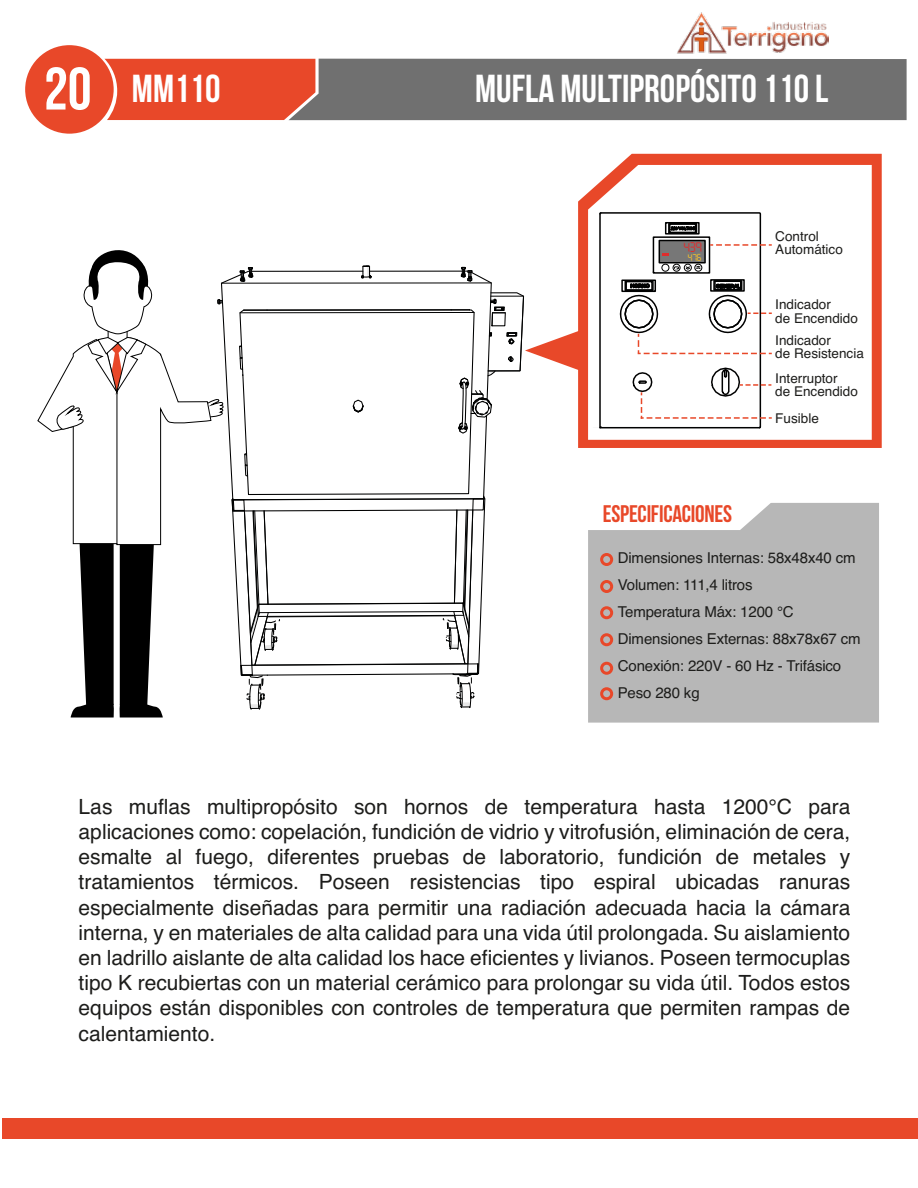
<style>
.page{position:relative;width:918px;height:1188px;background:#fff}
.page>*{position:absolute;margin:0;border:0;box-sizing:border-box;transform-origin:0 0}
.t1{font:39px "Bebas Neue";color:#fff}
.t2{font:24px "Bebas Neue";letter-spacing:-.01em;color:#e84829}
.t3{font:21px/25.2px "Helvetica";color:#1d1d1b;text-align:justify}
.t4{font:16.5px "digitaldisplaytfb";color:#de2c2c}
.t5{font:15px/27px "Helvetica";letter-spacing:-.01em;color:#1d1d1b}
.t6{font:13.5px/13.5px "Helvetica";color:#1d1d1b}
.t7{font:12px "digitaldisplaytfb";color:#fdc628}
.s1{font-size:60px}
</style>
<div class="page">
<div style="left:25px;top:45px;width:89px;height:89px;background:#e84829;border-radius:50%"></div>
<svg style="left:104px;top:59px;width:803px;height:61px;background:#8f675f"></svg>
<svg style="left:578px;top:154px;width:304px;height:294px;background:#ea5e43"></svg>
<svg style="left:588px;top:165px;width:284px;height:275px"></svg>
<div style="left:772px;top:503px;width:107px;height:220px;background:#b7b7b7"></div>
<div style="left:2px;top:1118px;width:916px;height:21px;background:#e84829"></div>
<img style="left:677px;top:12px;width:152px;height:42px">
<svg style="left:37px;top:211px;width:735px;height:512px"></svg>
<h1 class="t1" style="left:44px;top:68px;width:178px"><span class="s1">20</span> MM110</h1>
<h1 class="t1" style="left:475px;top:68px;width:355px">MUFLA MULTIPROPÓSITO 110 L</h1>
<p class="t4" style="left:684px;top:238px;width:20px">439</p>
<p class="t7" style="left:688px;top:250px;width:15px">476</p>
<p class="t2" style="left:603px;top:501px;width:131px">ESPECIFICACIONES</p>
<p class="t6" style="left:775px;top:230px;width:69px">Control<br>Automático</p>
<p class="t6" style="left:775px;top:298px;width:84px">Indicador<br>de Encendido</p>
<p class="t6" style="left:775px;top:334px;width:90px">Indicador<br>de Resistencia</p>
<p class="t6" style="left:775px;top:372px;width:84px">Interruptor<br>de Encendido</p>
<p class="t6" style="left:775px;top:412px;width:45px">Fusible</p>
<p class="t5" style="left:618px;top:545px;width:244px">Dimensiones Internas: 58x48x40 cm<br>Volumen: 111,4 litros<br>Temperatura Máx: 1200 °C<br>Dimensiones Externas: 88x78x67 cm<br>Conexión: 220V - 60 Hz - Trifásico<br>Peso 280 kg</p>
<p class="t3" style="left:79px;top:794px;width:773px">Las muflas multipropósito son hornos de temperatura hasta 1200°C para aplicaciones como: copelación, fundición de vidrio y vitrofusión, eliminación de cera, esmalte al fuego, diferentes pruebas de laboratorio, fundición de metales y tratamientos térmicos. Poseen resistencias tipo espiral ubicadas ranuras especialmente diseñadas para permitir una radiación adecuada hacia la cámara interna, y en materiales de alta calidad para una vida útil prolongada. Su aislamiento en ladrillo aislante de alta calidad los hace eficientes y livianos. Poseen termocuplas tipo K recubiertas con un material cerámico para prolongar su vida útil. Todos estos equipos están disponibles con controles de temperatura que permiten rampas de calentamiento.</p>
</div>
